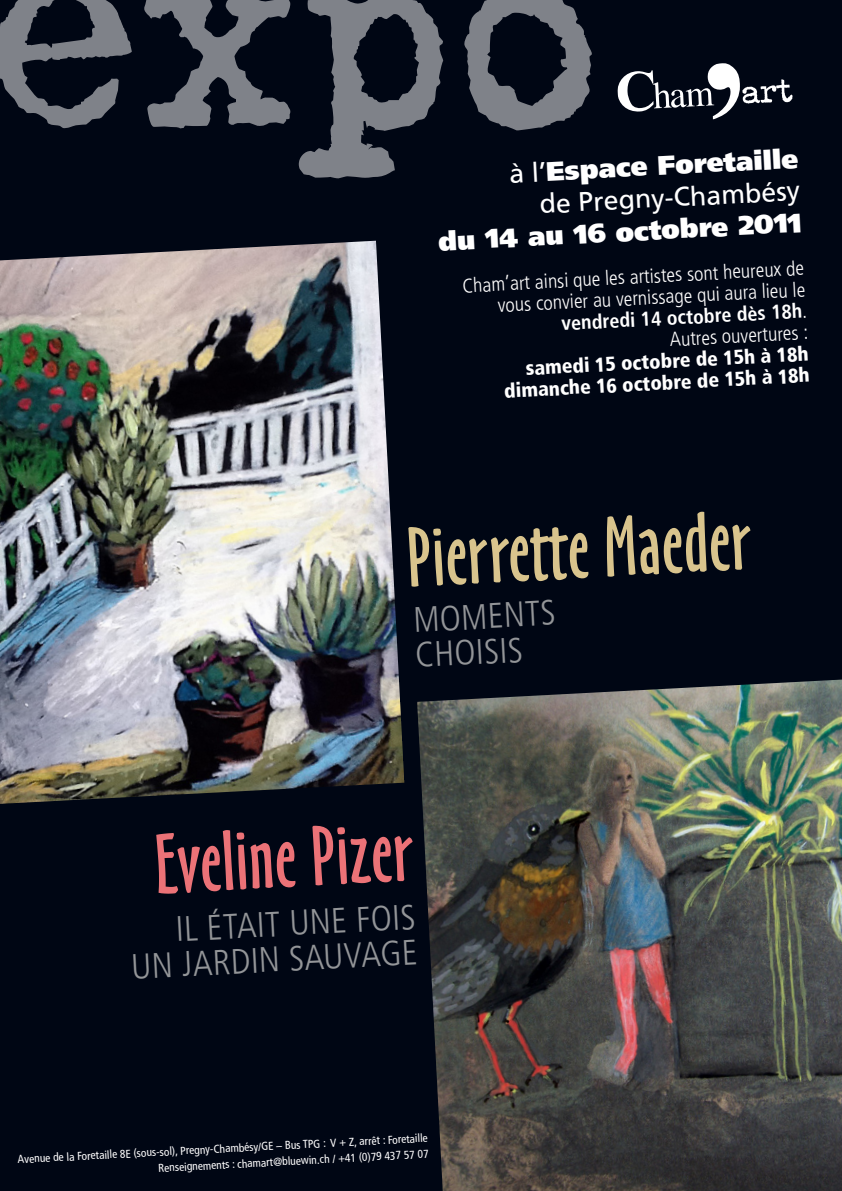
<style>
.page{position:relative;width:842px;height:1191px;background:#000614}
.page>*{position:absolute;margin:0;border:0;box-sizing:border-box;transform-origin:0 0}
.t1{font:78.7px "Oz Handicraft BT";color:#d9c48d}
.t2{font:78.7px "Oz Handicraft BT";color:#eb7277}
.t3{font:300 condensed 35.4px/35.4px "Frutiger LT Std";color:#939598;text-align:right}
.t4{font:26.8px/32.2px "Frutiger";color:#fff;text-align:right}
.t5{font:900 26.8px "Frutiger";color:#fff}
.t6{font:300 condensed 20.1px/21.4px "Frutiger LT Std";color:#fff;text-align:right}
.t7{font:900 condensed 20.1px/21.4px "Frutiger LT Std";color:#fff;text-align:right}
.t8{font:condensed 11.5px/16px "Frutiger LT Std";color:#fff;text-align:right}
.s1{font-weight:900}
.s2{font-weight:700}
</style>
<div class="page">
<img style="left:417px;top:679px;width:425px;height:512px">
<img style="left:0;top:241px;width:404px;height:563px">
<svg style="left:0;top:0;width:592px;height:178px"></svg>
<svg style="left:617px;top:63px;width:176px;height:57px"></svg>
<h3 class="t4" style="left:508px;top:157px;width:291px;rotate:-3deg">à l’<span class="s1">Espace Foretaille </span>de Pregny-Chambésy</h3>
<h3 class="t5" style="left:437px;top:225px;width:365px;rotate:-3deg">du 14 au 16 octobre 2011</h3>
<h3 class="t6" style="left:462px;top:275px;width:344px;rotate:-3deg">Cham’art ainsi que les artistes sont heureux de vous convier au vernissage qui aura lieu le <span class="s2">vendredi 14 octobre dès 18h</span>.<br>Autres ouvertures :</h3>
<h3 class="t7" style="left:502px;top:359px;width:307px;rotate:-3deg">samedi 15 octobre de 15h à 18h dimanche 16 octobre de 15h à 18h</h3>
<h1 class="t1" style="left:404px;top:512px;width:345px;rotate:-3deg">Pierrette Maeder</h1>
<h2 class="t3" style="left:412px;top:602px;width:141px;text-align:left;rotate:-3deg">Moments choisis</h2>
<h1 class="t2" style="left:152px;top:819px;width:259px;rotate:-3deg">Eveline Pizer</h1>
<h2 class="t3" style="left:128px;top:914px;width:288px;rotate:-3deg">Il était une fois<br>un jardin sauvage</h2>
<p class="t8" style="left:17px;top:1151px;width:412px;rotate:-3deg">Avenue de la Foretaille 8E (sous-sol), Pregny-Chambésy/GE – Bus TPG : V + Z, arrêt : Foretaille<br>Renseignements : chamart@bluewin.ch / +41 (0)79 437 57 07</p>
</div>
